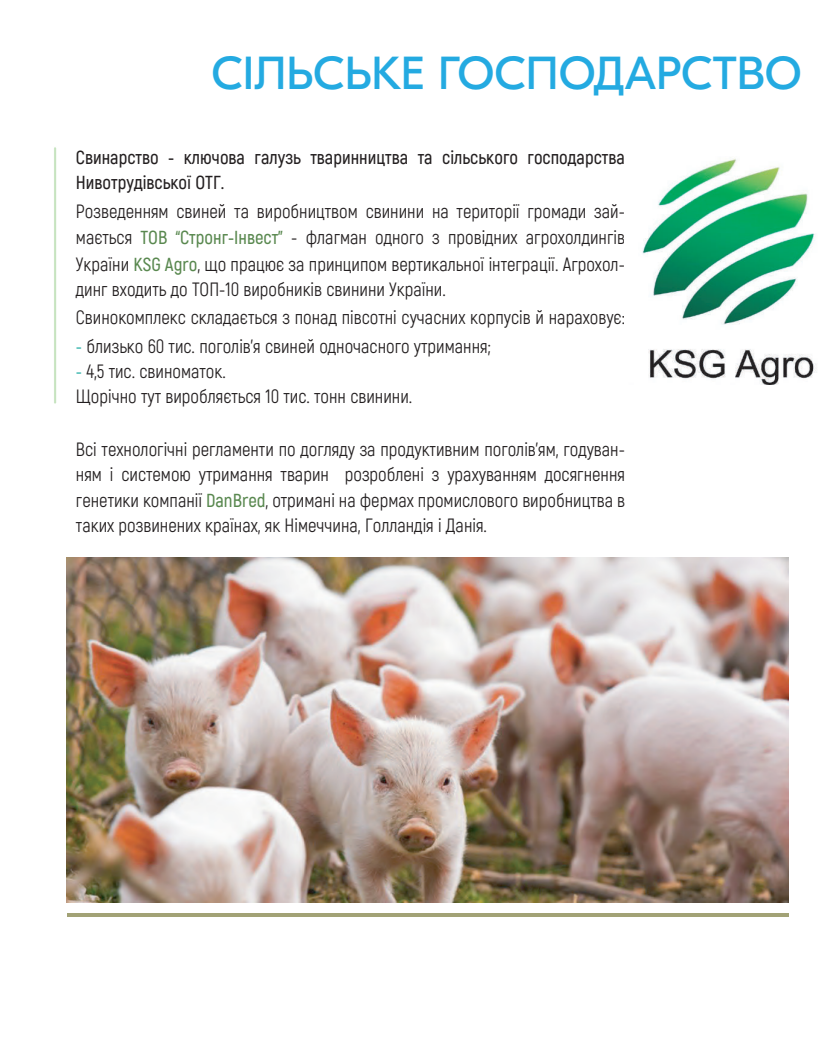
<style>
.page{position:relative;width:839px;height:1049px;background:#fff}
.page>*{position:absolute;margin:0;border:0;box-sizing:border-box;transform-origin:0 0}
.t1{font:46.25px "GT Eesti Pro Display";color:#24aae1}
.t2{font:18.75px/25.9px "Akrobat";color:#231f20;text-align:justify}
.t3{font:600 18.75px/25px "Akrobat";color:#231f20}
.s1{font-weight:600;color:#59884f}
.s2{color:#12a79d}
</style>
<div class="page">
<svg style="left:54px;top:147px;width:3px;height:257px"></svg>
<img style="left:67px;top:557px;width:721px;height:345px">
<img style="left:642px;top:158px;width:175px;height:227px">
<hr style="left:67px;top:913px;width:721px;height:4px;background:#a2a276">
<h1 class="t1" style="left:211px;top:48px;width:592px">СІЛЬСЬКЕ ГОСПОДАРСТВО</h1>
<p class="t3" style="left:76px;top:145px;width:550px">Свинарство - ключова галузь тваринництва та сільського господарства<br>Нивотрудівської ОТГ.</p>
<p class="t2" style="left:76px;top:199px;width:550px">Розведенням свиней та виробництвом свинини на території громади зай&shy;мається <span class="s1">ТОВ “Стронг-Інвест”</span> - флагман одного з провідних агрохолдингів України <span class="s1">KSG Agro</span>, що працює за принципом вертикальної інтеграції. Агрохол&shy;динг входить до ТОП-10 виробників свинини України.</p>
<p class="t2" style="left:76px;top:305px;width:550px">Свинокомплекс складається з понад півсотні сучасних корпусів й нараховує:</p>
<p class="t2" style="left:76px;top:334px;width:416px"><span class="s2">-</span> близько 60 тис. поголів’я свиней одночасного утримання;</p>
<p class="t2" style="left:76px;top:359px;width:338px;line-height:25px"><span class="s2">-</span> 4,5 тис. свиноматок.<br>Щорічно тут виробляється 10 тис. тонн свинини.</p>
<p class="t2" style="left:76px;top:437px;width:550px;line-height:25.4px">Всі технологічні регламенти по догляду за продуктивним поголів’ям, годуван&shy;ням і системою утримання тварин розроблені з урахуванням досягнення генетики компанії <span class="s1">DanBred</span>, отримані на фермах промислового виробництва в таких розвинених країнах, як Німеччина, Голландія і Данія.</p>
</div>
